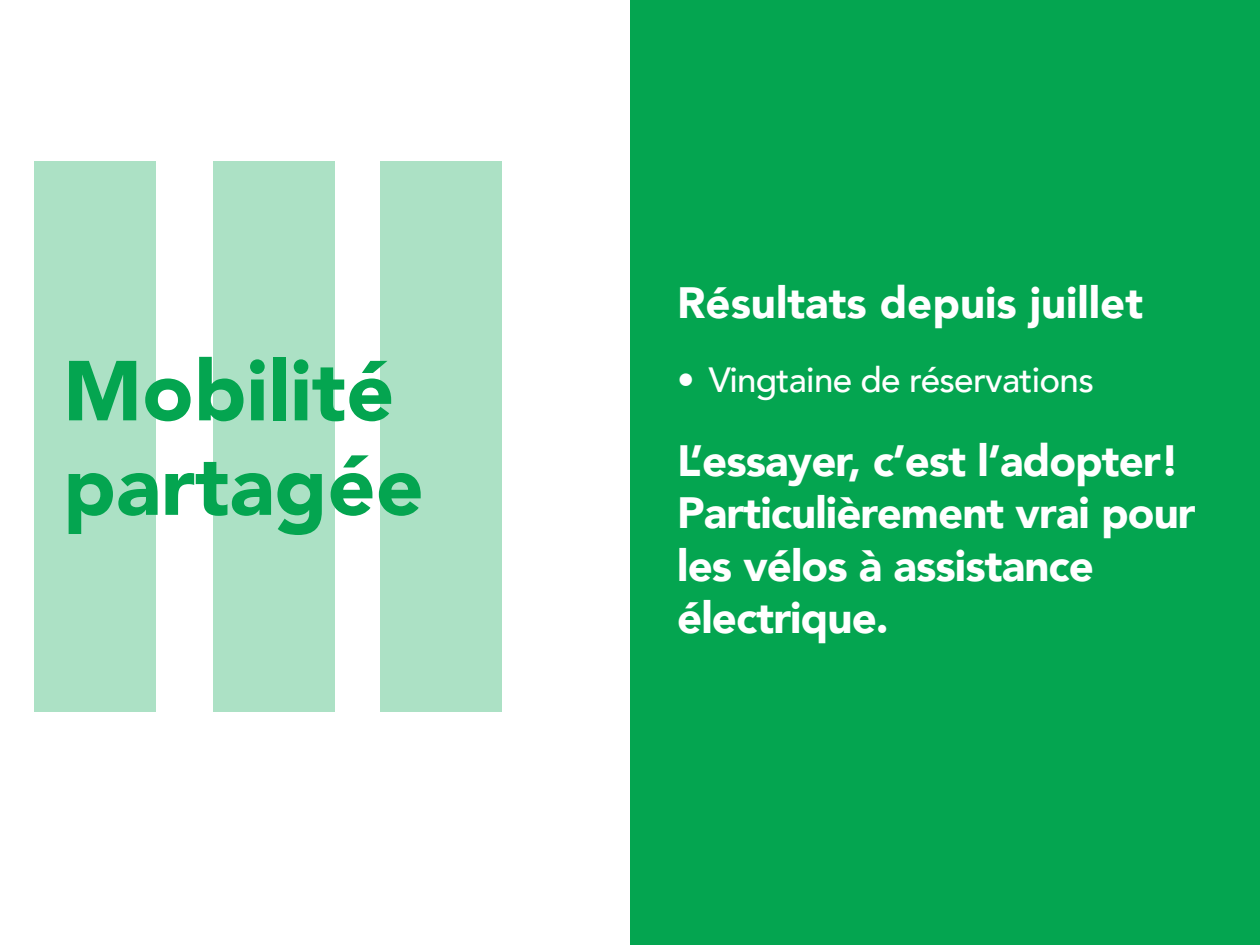
<style>
.page{position:relative;width:1260px;height:945px;background:#fff}
.page>*{position:absolute;margin:0;border:0;box-sizing:border-box;transform-origin:0 0}
.t1{font:900 84px/94.5px "Avenir";color:#04a550}
.t2{font:900 43.75px/52.5px "Avenir";letter-spacing:-.02em;color:#fff}
.t3{font:900 43.75px "Avenir";color:#fff}
.t4{font:500 35px "Avenir";letter-spacing:-.02em;color:#fff}
</style>
<div class="page">
<div style="left:630px;top:0;width:630px;height:945px;background:#04a550"></div>
<div style="left:34px;top:161px;width:121px;height:550px;background:#ace1c5"></div>
<div style="left:213px;top:161px;width:121px;height:550px;background:#ace1c5"></div>
<div style="left:381px;top:161px;width:121px;height:550px;background:#ace1c5"></div>
<h1 class="t1" style="left:63px;top:342px;width:362px">Mobilité partagée</h1>
<p class="t3" style="left:677px;top:266px;width:467px">Résultats depuis juillet</p>
<p class="t4" style="left:677px;top:349px;width:418px">• Vingtaine de réservations</p>
<p class="t2" style="left:677px;top:433px;width:520px">L’essayer, c’est l’adopter!<br>Particulièrement vrai pour les vélos à assistance électrique.</p>
</div>
